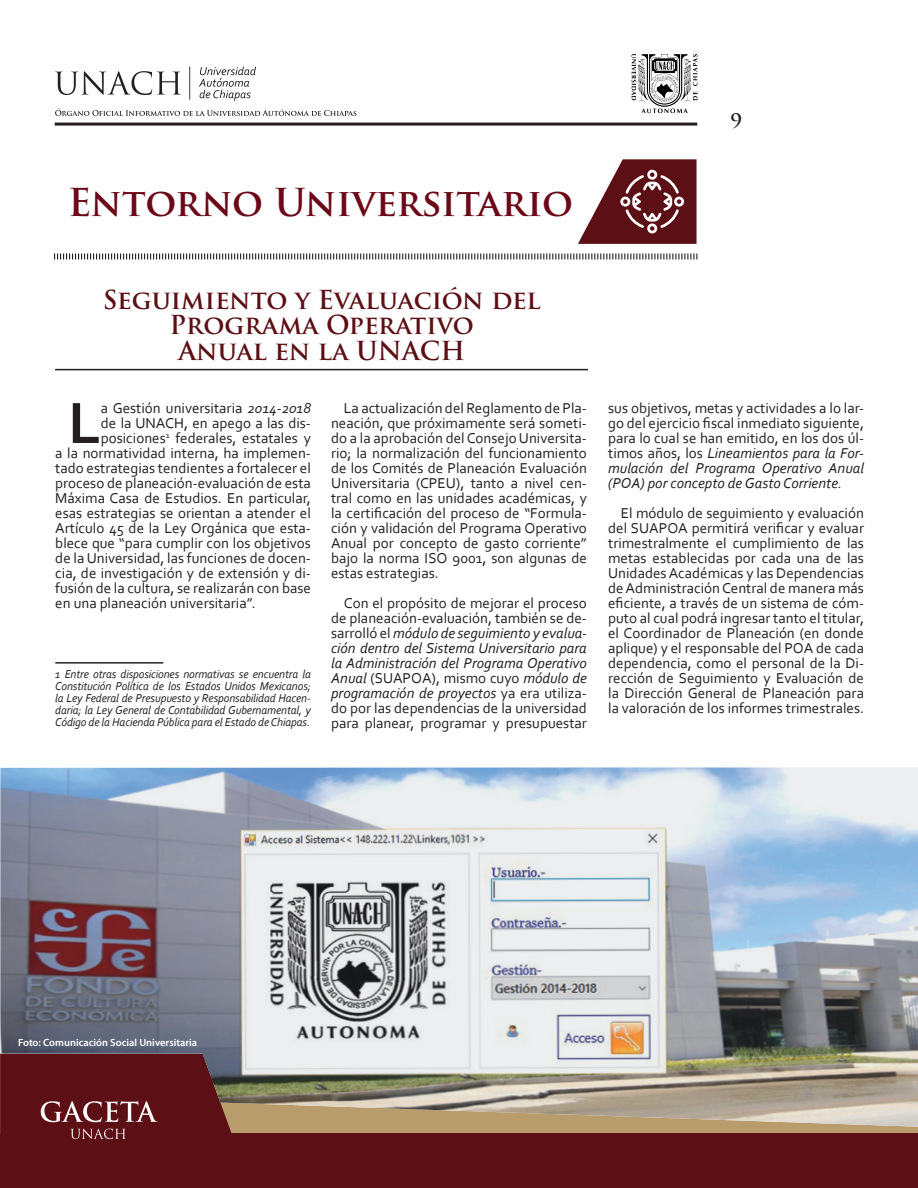
<style>
.page{position:relative;width:918px;height:1188px;background:#fff}
.page>*{position:absolute;margin:0;border:0;box-sizing:border-box;transform-origin:0 0}
.t1{font:700 60.9px "Corbel";color:#231f20}
.t2{font:700 37.5px "Trajan Pro";letter-spacing:-.01em;color:#6c0918}
.t3{font:700 25.5px/25.5px "Trajan Pro";color:#5c0f14;text-align:center}
.t4{font:700 19.5px "Trajan Pro";color:#231f20}
.t5{font:15px/15px "Corbel";color:#231f20;text-align:justify}
.t6{font:italic 12px/12px "Corbel";letter-spacing:-.01em;color:#231f20;text-align:justify;scale:.96 1}
.t7{font:600 10.5px "Myriad Pro";color:#fff}
.s1{font-style:italic}
</style>
<div class="page">
<svg style="left:54px;top:253px;width:644px;height:7px"></svg>
<svg style="left:251px;top:1127px;width:667px;height:7px;background:#ab875e"></svg>
<div style="left:0;top:1134px;width:918px;height:54px;background:#5c0f14"></div>
<svg style="left:578px;top:159px;width:119px;height:85px"></svg>
<hr style="left:55px;top:123px;width:642px;height:3px;background:#231f20">
<svg style="left:55px;top:71px;width:126px;height:24px"></svg>
<svg style="left:199px;top:67px;width:57px;height:34px"></svg>
<hr style="left:189px;top:66px;width:1px;height:34px;background:#231f20">
<svg style="left:632px;top:54px;width:65px;height:59px"></svg>
<svg style="left:55px;top:108px;width:301px;height:8px"></svg>
<svg style="left:0;top:1127px;width:251px;height:13px"></svg>
<hr style="left:55px;top:369px;width:533px;height:1px;background:#231f20">
<hr style="left:55px;top:662px;width:108px;height:2px;background:#231f20">
<img style="left:0;top:767px;width:918px;height:360px">
<h2 class="t2" style="left:68px;top:179px;width:507px">Entorno Universitario</h2>
<h3 class="t4" style="left:731px;top:109px;width:13px">9</h3>
<h3 class="t3" style="left:103px;top:287px;width:439px">Seguimiento y Evaluación del<br>Programa Operativo<br>Anual en la UNACH</h3>
<h1 class="t1" style="left:68px;top:385px;width:34px">L</h1>
<p class="t5" style="left:101px;top:400px;width:212px">a Gestión universitaria <span class="s1">2014-2018</span></p>
<p class="t5" style="left:101px;top:415px;width:212px">de la UNACH, en apego a las dis-</p>
<p class="t5" style="left:101px;top:430px;width:212px">posiciones<sup>1</sup> federales, estatales y</p>
<p class="t5" style="left:55px;top:445px;width:257px">a la normatividad interna, ha implemen-</p>
<p class="t5" style="left:55px;top:460px;width:257px">tado estrategias tendientes a fortalecer el</p>
<p class="t5" style="left:55px;top:475px;width:257px">proceso de planeación-evaluación de esta</p>
<p class="t5" style="left:55px;top:490px;width:257px">Máxima Casa de Estudios. En particular,</p>
<p class="t5" style="left:55px;top:505px;width:257px">esas estrategias se orientan a atender el</p>
<p class="t5" style="left:55px;top:520px;width:257px">Artículo 45 de la Ley Orgánica que esta-</p>
<p class="t5" style="left:55px;top:535px;width:257px">blece que “para cumplir con los objetivos</p>
<p class="t5" style="left:55px;top:550px;width:257px">de la Universidad, las funciones de docen-</p>
<p class="t5" style="left:55px;top:565px;width:257px">cia, de investigación y de extensión y di-</p>
<p class="t5" style="left:55px;top:580px;width:257px">fusión de la cultura, se realizarán con base</p>
<p class="t5" style="left:55px;top:595px;width:202px">en una planeación universitaria”.</p>
<p class="t6" style="left:55px;top:668px;width:268px">1 Entre otras disposiciones normativas se encuentra la Constitución Política de los Estados Unidos Mexicanos; la Ley Federal de Presupuesto y Responsabilidad Hacen&shy;daria; la Ley General de Contabilidad Gubernamental, y Código de la Hacienda Pública para el Estado de Chiapas.</p>
<p class="t5" style="left:331px;top:400px;width:257px;text-indent:13px">La actualización del Reglamento de Pla&shy;neación, que próximamente será someti&shy;do a la aprobación del Consejo Universita&shy;rio; la normalización del funcionamiento de los Comités de Planeación Evaluación Universitaria (CPEU), tanto a nivel cen&shy;tral como en las unidades académicas, y la certificación del proceso de “Formula&shy;ción y validación del Programa Operativo Anual por concepto de gasto corriente” bajo la norma ISO 9001, son algunas de estas estrategias.</p>
<p class="t5" style="left:331px;top:595px;width:257px;text-indent:13px">Con el propósito de mejorar el proceso de planeación-evaluación, también se de&shy;sarrolló el <span class="s1">módulo de seguimiento y evalua&shy;ción dentro del Sistema Universitario para la Administración del Programa Operativo Anual</span> (SUAPOA), mismo cuyo <span class="s1">módulo de programación de proyectos</span> ya era utiliza&shy;do por las dependencias de la universidad para planear, programar y presupuestar</p>
<p class="t5" style="left:608px;top:400px;width:257px">sus objetivos, metas y actividades a lo lar&shy;go del ejercicio fiscal inmediato siguiente, para lo cual se han emitido, en los dos úl&shy;timos años, los <span class="s1">Lineamientos para la For&shy;mulación del Programa Operativo Anual (POA) por concepto de Gasto Corriente.</span></p>
<p class="t5" style="left:608px;top:505px;width:257px;text-indent:13px">El módulo de seguimiento y evaluación del SUAPOA permitirá verificar y evaluar trimestralmente el cumplimiento de las metas establecidas por cada una de las Unidades Académicas y las Dependencias de Administración Central de manera más eficiente, a través de un sistema de cóm&shy;puto al cual podrá ingresar tanto el titular, el Coordinador de Planeación (en donde aplique) y el responsable del POA de cada dependencia, como el personal de la Di&shy;rección de Seguimiento y Evaluación de la Dirección General de Planeación para la valoración de los informes trimestrales.</p>
<p class="t7" style="left:18px;top:1036px;width:181px">Foto: Comunicación Social Universitaria</p>
</div>
